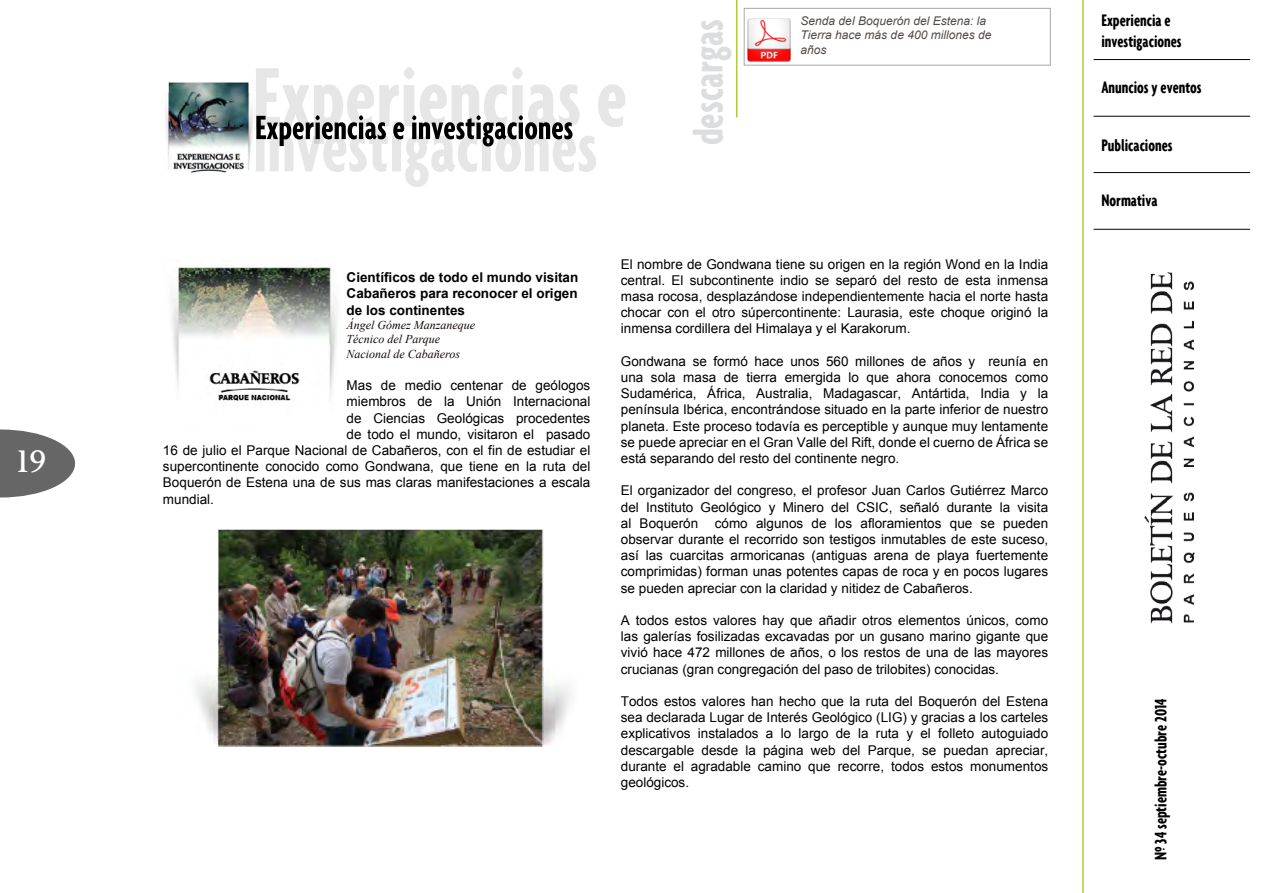
<style>
.page{position:relative;width:1263px;height:893px;background:#fff}
.page>*{position:absolute;margin:0;border:0;box-sizing:border-box;transform-origin:0 0}
.t1{font:700 extra-condensed 45px "Agenda";color:#dcddde}
.t2{font:30px "Palermo";color:#fff}
.t3{font:700 extra-condensed 18px/21.6px "Agenda";color:#000}
.t4{font:13.5px/16.2px "Arial";color:#000;text-align:justify}
.t5{font:700 13.5px/16.2px "Arial";color:#000;text-align:justify}
.t6{font:italic 12px/14.4px "Arial";color:#524b48}
.t7{font:italic 12px/14.4px "Times New Roman";color:#100906}
</style>
<div class="page">
<svg style="left:0;top:429px;width:75px;height:68px"></svg>
<img style="left:1126px;top:115px;width:83px;height:509px">
<hr style="left:1082px;top:0;width:2px;height:893px;background:#b3c935">
<hr style="left:1093px;top:59px;width:157px;height:1px;background:#000">
<hr style="left:1093px;top:172px;width:157px;height:1px;background:#000">
<hr style="left:1093px;top:116px;width:157px;height:1px;background:#000">
<hr style="left:1093px;top:229px;width:157px;height:1px;background:#000">
<svg style="left:255px;top:67px;width:370px;height:120px"></svg>
<img style="left:165px;top:82px;width:90px;height:91px">
<img style="left:171px;top:265px;width:166px;height:136px">
<img style="left:196px;top:529px;width:375px;height:217px">
<hr style="left:736px;top:0;width:1px;height:117px;background:#b3c935">
<img style="left:747px;top:18px;width:44px;height:44px">
<div style="left:744px;top:8px;width:306px;height:57px;border:1px solid #a7a9ac"></div>
<h2 class="t2" style="left:14px;top:444px;width:34px">19</h2>
<h1 class="t1" style="left:683px;top:145px;width:128px;rotate:-90deg">descargas</h1>
<p class="t6" style="left:801px;top:14px;width:192px">Senda del Boquerón del Estena: la<br>Tierra hace más de 400 millones de años</p>
<p class="t5" style="left:347px;top:270px;width:233px">Científicos de todo el mundo visitan Cabañeros para reconocer el origen de los continentes</p>
<p class="t7" style="left:347px;top:318px;width:130px">Ángel Gómez Manzaneque<br>Técnico del Parque<br>Nacional de Cabañeros</p>
<p class="t4" style="left:347px;top:378px;width:245px">Mas de medio centenar de geólogos</p>
<p class="t4" style="left:347px;top:394px;width:245px">miembros de la Unión Internacional</p>
<p class="t4" style="left:347px;top:410px;width:245px">de Ciencias Geológicas procedentes</p>
<p class="t4" style="left:347px;top:426px;width:245px">de todo el mundo, visitaron el pasado</p>
<p class="t4" style="left:163px;top:442px;width:429px">16 de julio el Parque Nacional de Cabañeros, con el fin de estudiar el</p>
<p class="t4" style="left:163px;top:459px;width:429px">supercontinente conocido como Gondwana, que tiene en la ruta del</p>
<p class="t4" style="left:163px;top:475px;width:429px">Boquerón de Estena una de sus mas claras manifestaciones a escala</p>
<p class="t4" style="left:163px;top:491px;width:53px">mundial.</p>
<p class="t4" style="left:621px;top:256px;width:429px">El nombre de Gondwana tiene su origen en la región Wond en la India central. El subcontinente indio se separó del resto de esta inmensa masa rocosa, desplazándose independientemente hacia el norte hasta chocar con el otro súpercontinente: Laurasia, este choque originó la inmensa cordillera del Himalaya y el Karakorum.</p>
<p class="t4" style="left:621px;top:353px;width:429px">Gondwana se formó hace unos 560 millones de años y reunía en una sola masa de tierra emergida lo que ahora conocemos como Sudamérica, África, Australia, Madagascar, Antártida, India y la península Ibérica, encontrándose situado en la parte inferior de nuestro planeta. Este proceso todavía es perceptible y aunque muy lentamente se puede apreciar en el Gran Valle del Rift, donde el cuerno de África se está separando del resto del continente negro.</p>
<p class="t4" style="left:621px;top:483px;width:429px">El organizador del congreso, el profesor Juan Carlos Gutiérrez Marco del Instituto Geológico y Minero del CSIC, señaló durante la visita al Boquerón cómo algunos de los afloramientos que se pueden observar durante el recorrido son testigos inmutables de este suceso, así las cuarcitas armoricanas (antiguas arena de playa fuertemente comprimidas) forman unas potentes capas de roca y en pocos lugares se pueden apreciar con la claridad y nitidez de Cabañeros.</p>
<p class="t4" style="left:621px;top:612px;width:429px">A todos estos valores hay que añadir otros elementos únicos, como las galerías fosilizadas excavadas por un gusano marino gigante que vivió hace 472 millones de años, o los restos de una de las mayores crucianas (gran congregación del paso de trilobites) conocidas.</p>
<p class="t4" style="left:621px;top:693px;width:429px">Todos estos valores han hecho que la ruta del Boquerón del Estena sea declarada Lugar de Interés Geológico (LIG) y gracias a los carteles explicativos instalados a lo largo de la ruta y el folleto autoguiado descargable desde la página web del Parque, se puedan apreciar, durante el agradable camino que recorre, todos estos monumentos geológicos.</p>
<h3 class="t3" style="left:1101px;top:9px;width:82px">Experiencia e investigaciones</h3>
<h3 class="t3" style="left:1101px;top:76px;width:102px">Anuncios y eventos</h3>
<h3 class="t3" style="left:1101px;top:134px;width:73px">Publicaciones</h3>
<h3 class="t3" style="left:1101px;top:189px;width:58px">Normativa</h3>
<h3 class="t3" style="left:1149px;top:860px;width:163px;rotate:-90deg">Nº 34 septiembre-octubre 2014</h3>
</div>
